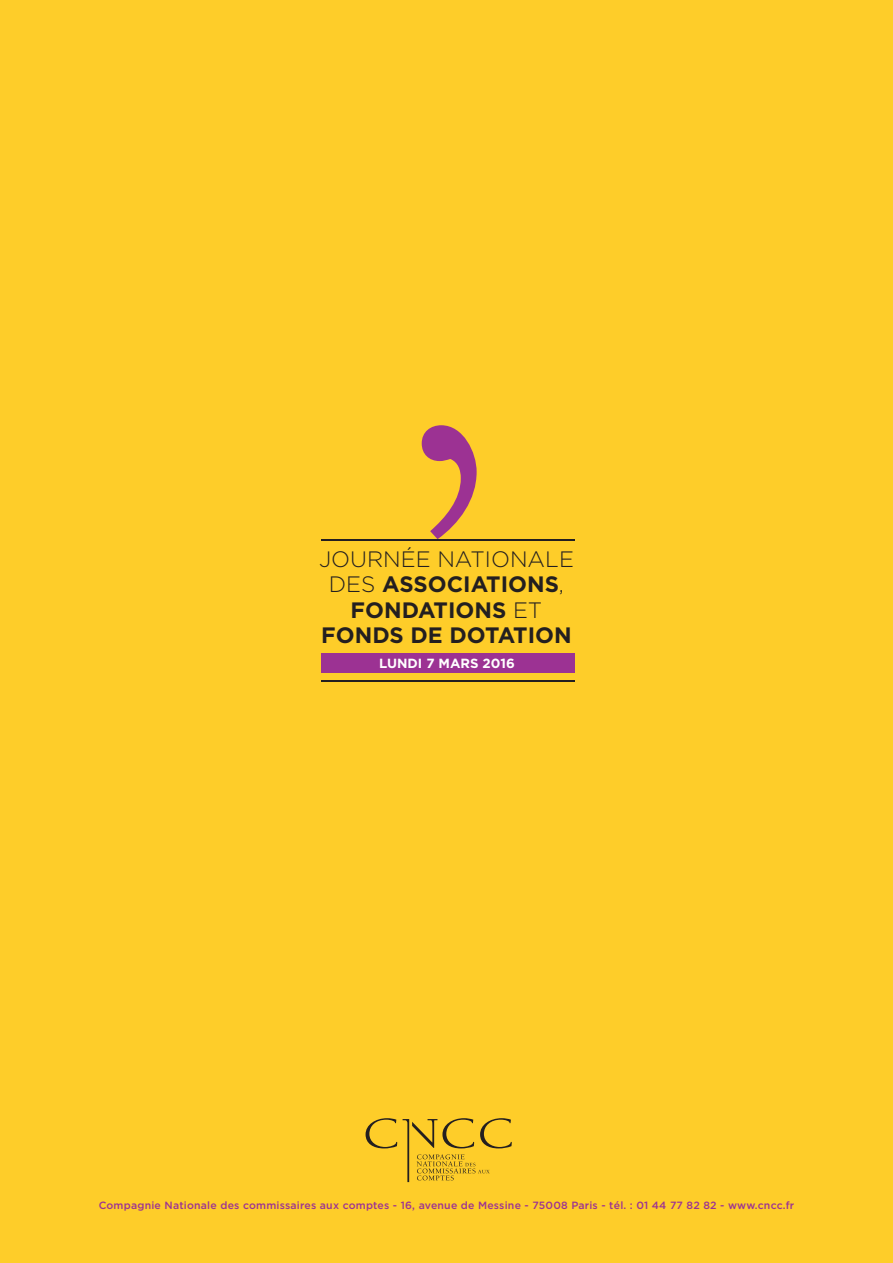
<style>
.page{position:relative;width:893px;height:1263px;background:#fecd29}
.page>*{position:absolute;margin:0;border:0;box-sizing:border-box;transform-origin:0 0}
.t1{font:700 22.2px/25.5px "Gotham";color:#231f20;text-align:center}
.t2{font:700 13.2px "Gotham";color:#fff}
.t3{font:500 10.5px "Gotham";letter-spacing:.02em;color:#9c3293}
.s1{font-weight:300}
</style>
<div class="page">
<svg style="left:366px;top:1118px;width:31px;height:30px"></svg>
<svg style="left:403px;top:1118px;width:109px;height:64px"></svg>
<svg style="left:422px;top:425px;width:55px;height:114px"></svg>
<hr style="left:321px;top:539px;width:253px;height:2px;background:#231f20">
<div style="left:321px;top:653px;width:253px;height:20px;background:#9c3293"></div>
<hr style="left:321px;top:680px;width:253px;height:2px;background:#231f20">
<h1 class="t1" style="left:319px;top:546px;width:256px"><span class="s1">JOURNÉE NATIONALE<br>DES</span> ASSOCIATIONS<span class="s1">,<br></span>FONDATIONS <span class="s1">ET<br></span>FONDS DE DOTATION</h1>
<p class="t2" style="left:379px;top:656px;width:137px">LUNDI 7 MARS 2016</p>
<p class="t3" style="left:99px;top:1199px;width:697px">Compagnie Nationale des commissaires aux comptes - 16, avenue de Messine - 75008 Paris - tél. : 01 44 77 82 82 - www.cncc.fr</p>
</div>
